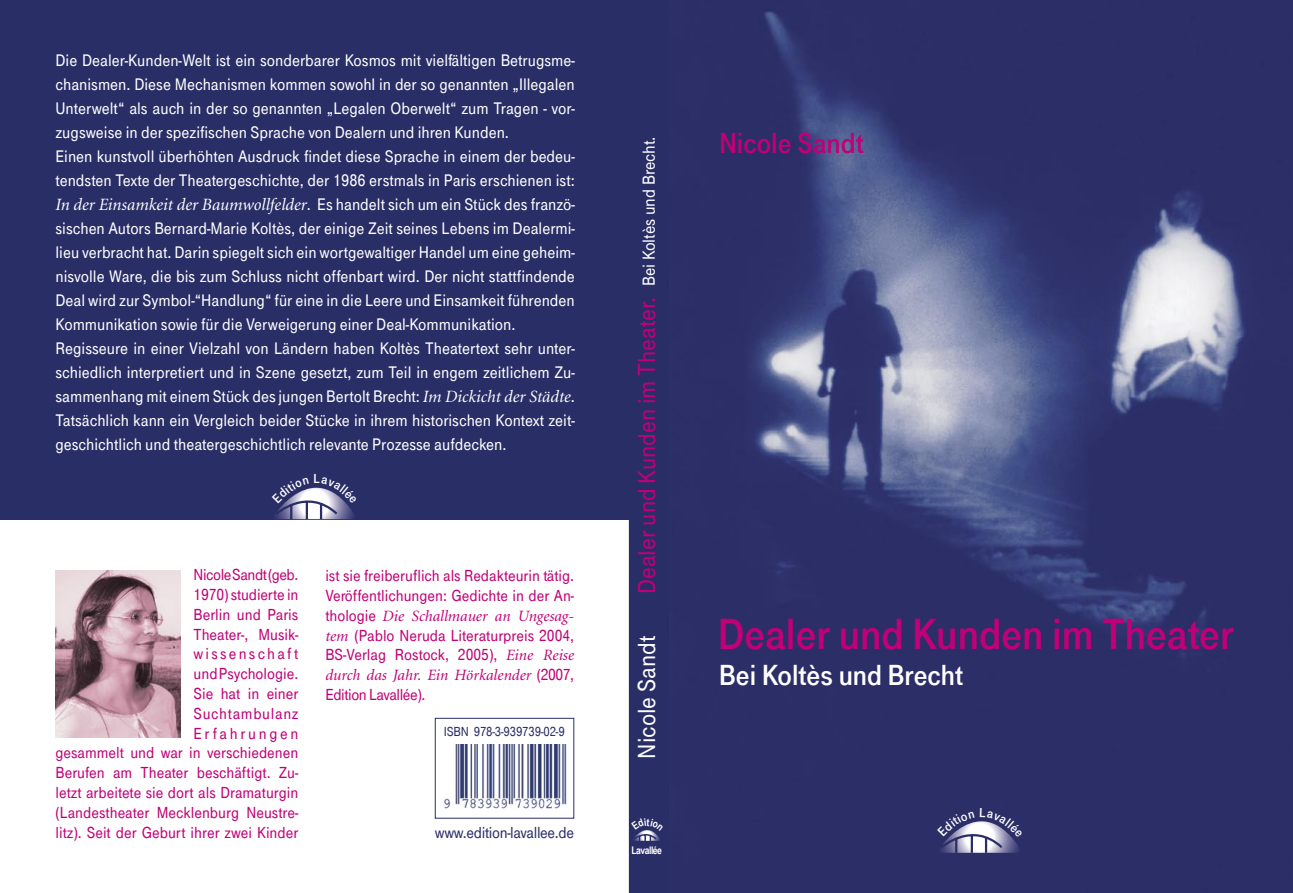
<style>
.page{position:relative;width:1293px;height:893px;background:#fff}
.page>*{position:absolute;margin:0;border:0;box-sizing:border-box;transform-origin:0 0}
.t1{font:45px "Tele Grotesk Fett";color:#c10077}
.t2{font:30px "Tele Grotesk Fett";color:#fff}
.t3{font:30px "Tele Grotesk Fett";color:#c10077}
.t4{font:25.5px "Tele Grotesk Halb";color:#c10077}
.t5{font:25.5px "Tele Grotesk Halb";color:#fff}
.t6{font:18px "Tele Grotesk Halb";color:#fff}
.t7{font:17.25px/24px "Tele Grotesk Halb";color:#fff;text-align:justify}
.t8{font:16.5px/19.8px "Tele Grotesk Halb";color:#c10077}
.t9{font:16.5px "Tele Grotesk Halb";letter-spacing:-.02em;color:#2a2e67}
.t10{font:16.5px "Tele Grotesk Halb";letter-spacing:-.025em;color:#c10077}
.t11{font:italic 15.75px "Minion";color:#c10077}
.t12{font:13.5px "Tele Grotesk Halb";letter-spacing:-.01em;color:#2a2e67}
.t13{font:13.5px "Tele Grotesk Fett";color:#fff}
.t14{font:700 10.5px "Arial Narrow";letter-spacing:-.045em;color:#fff}
.s1{font-family:"Minion";font-style:italic}
.s2{font-family:"Tele Grotesk Halb";font-style:normal;font-size:16.5px}
.s3{font-family:"Minion";font-style:italic;font-size:15.75px}
</style>
<div class="page">
<div style="left:435px;top:718px;width:139px;height:101px;border:1px solid #2a2e67"></div>
<div style="left:0;top:0;width:633px;height:519px;background:#2a2e67"></div>
<svg style="left:668px;top:0;width:625px;height:893px;background:#393d73"></svg>
<img style="left:55px;top:570px;width:126px;height:167px">
<img style="left:444px;top:744px;width:123px;height:65px">
<svg style="left:936px;top:782px;width:86px;height:73px;background:#515282"></svg>
<div style="left:629px;top:0;width:39px;height:893px;background:#2a2e67"></div>
<svg style="left:271px;top:487px;width:86px;height:33px"></svg>
<p class="t7" style="left:55px;top:49px;width:521px">Die Dealer-Kunden-Welt ist ein sonderbarer Kosmos mit vielfältigen Betrugsme&shy;chanismen. Diese Mechanismen kommen sowohl in der so genannten „Illegalen Unterwelt“ als auch in der so genannten „Legalen Oberwelt“ zum Tragen - vor&shy;zugsweise in der spezifischen Sprache von Dealern und ihren Kunden.</p>
<p class="t7" style="left:55px;top:145px;width:521px">Einen kunstvoll überhöhten Ausdruck findet diese Sprache in einem der bedeu&shy;tendsten Texte der Theatergeschichte, der 1986 erstmals in Paris erschienen ist:<br><span class="s1">In der Einsamkeit der Baumwollfelder</span>. Es handelt sich um ein Stück des franzö&shy;sischen Autors Bernard-Marie Koltès, der einige Zeit seines Lebens im Dealermi&shy;lieu verbracht hat. Darin spiegelt sich ein wortgewaltiger Handel um eine geheim&shy;nisvolle Ware, die bis zum Schluss nicht offenbart wird. Der nicht stattfindende Deal wird zur Symbol-“Handlung“ für eine in die Leere und Einsamkeit führenden Kommunikation sowie für die Verweigerung einer Deal-Kommunikation.</p>
<p class="t7" style="left:55px;top:337px;width:521px">Regisseure in einer Vielzahl von Ländern haben Koltès Theatertext sehr unter&shy;schiedlich interpretiert und in Szene gesetzt, zum Teil in engem zeitlichem Zu&shy;sammenhang mit einem Stück des jungen Bertolt Brecht: <span class="s1">Im Dickicht der Städte</span>.<br>Tatsächlich kann ein Vergleich beider Stücke in ihrem historischen Kontext zeit&shy;geschichtlich und theatergeschichtlich relevante Prozesse aufdecken.</p>
<p class="t13" style="left:313px;top:471px;width:8px">L</p>
<p class="t8" style="left:55px;top:565px;width:244px;text-align:right">Nicole Sandt (geb.<br>1970) studierte in<br>Berlin und Paris<br>Theater-, Musik-<br>wissenschaft<br>und Psychologie.<br>Sie hat in einer<br>Suchtambulanz<br>Erfahrungen<br>gesammelt und war in verschiedenen<br>Berufen am Theater beschäftigt. Zu&shy;letzt arbeitete sie dort als Dramaturgin (Landestheater Mecklenburg Neustre&shy;litz). Seit der Geburt ihrer zwei Kinder</p>
<p class="t8" style="left:325px;top:566px;width:250px">ist sie freiberuflich als Redakteurin tätig.<br>Veröffentlichungen: Gedichte in der An-</p>
<p class="t11" style="left:325px;top:608px;width:250px"><span class="s2">thologie</span> Die Schallmauer an Ungesag-</p>
<p class="t8" style="left:325px;top:625px;width:250px"><span class="s3">tem</span> (Pablo Neruda Literaturpreis 2004,<br>BS-Verlag Rostock, 2005), <span class="s3">Eine Reise</span></p>
<p class="t11" style="left:325px;top:667px;width:250px">durch das Jahr. Ein Hörkalender <span class="s2">(2007,</span></p>
<p class="t10" style="left:325px;top:685px;width:101px">Edition Lavallée).</p>
<p class="t12" style="left:444px;top:724px;width:123px">ISBN 978-3-939739-02-9</p>
<p class="t9" style="left:435px;top:823px;width:141px">www.edition-lavallee.de</p>
<p class="t6" style="left:639px;top:286px;width:151px;rotate:-90deg">Bei Koltès und Brecht.</p>
<p class="t4" style="left:632px;top:594px;width:299px;rotate:-90deg">Dealer und Kunden im Theater.</p>
<p class="t5" style="left:632px;top:759px;width:125px;rotate:-90deg">Nicole Sandt</p>
<p class="t14" style="left:631px;top:842px;width:32px">Lavallée</p>
<p class="t3" style="left:719px;top:126px;width:146px">Nicole Sandt</p>
<p class="t1" style="left:718px;top:609px;width:517px">Dealer und Kunden im Theater</p>
<p class="t2" style="left:719px;top:658px;width:245px">Bei Koltès und Brecht</p>
</div>
